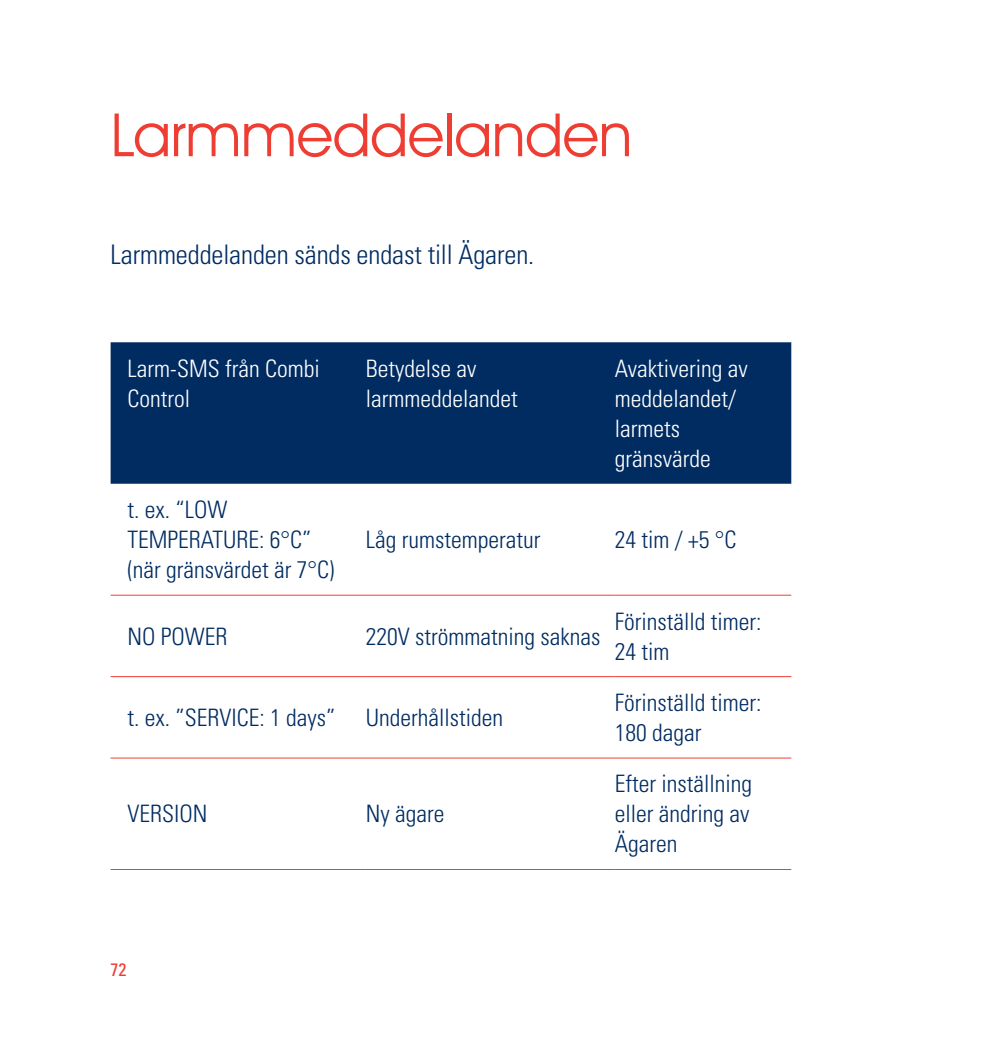
<style>
.page{position:relative;width:987px;height:1038px;background:#fff}
.page>*{position:absolute;margin:0;border:0;box-sizing:border-box;transform-origin:0 0}
.pealkiri{font:60px "Avant Garde IT Cby BT";letter-spacing:-.005em;color:#ee3e34}
.tekst{font:300 condensed 27px "Univers LT Std";letter-spacing:-.005em;color:#002c62}
.tekst_tabelis{font:300 condensed 24px/30px "Univers LT Std";color:#002c62}
.tabeli_päis{font:300 condensed 24px/30px "Univers LT Std";color:#fff}
.t1{font:condensed 18px "Univers LT Std";color:#ee3e34}
</style>
<div class="page">
<div style="left:111px;top:342px;width:680px;height:142px;background:#002c62"></div>
<hr style="left:111px;top:594px;width:255px;height:1px;background:#ee3e34">
<hr style="left:366px;top:594px;width:248px;height:1px;background:#ee3e34">
<hr style="left:614px;top:594px;width:177px;height:1px;background:#ee3e34">
<hr style="left:111px;top:676px;width:255px;height:1px;background:#ee3e34">
<hr style="left:366px;top:676px;width:248px;height:1px;background:#ee3e34">
<hr style="left:614px;top:676px;width:177px;height:1px;background:#ee3e34">
<hr style="left:111px;top:757px;width:255px;height:1px;background:#ee3e34">
<hr style="left:366px;top:757px;width:248px;height:1px;background:#ee3e34">
<hr style="left:614px;top:757px;width:177px;height:1px;background:#ee3e34">
<hr style="left:111px;top:869px;width:255px;height:1px;background:#ee3e34">
<hr style="left:366px;top:869px;width:248px;height:1px;background:#ee3e34">
<hr style="left:614px;top:869px;width:177px;height:1px;background:#ee3e34">
<p class="pealkiri" style="left:111px;top:98px;width:523px">Larmmeddelanden</p>
<p class="tekst" style="left:111px;top:238px;width:425px">Larmmeddelanden sänds endast till Ägaren.</p>
<p class="tabeli_päis" style="left:128px;top:353px;width:193px">Larm-SMS från Combi<br>Control</p>
<p class="tabeli_päis" style="left:366px;top:353px;width:153px">Betydelse av larmmeddelandet</p>
<p class="tabeli_päis" style="left:614px;top:353px;width:134px">Avaktivering av meddelandet/ larmets gränsvärde</p>
<p class="tekst_tabelis" style="left:128px;top:494px;width:208px">t. ex. “LOW<br>TEMPERATURE: 6°C” (när gränsvärdet är 7°C)</p>
<p class="tekst_tabelis" style="left:366px;top:524px;width:176px">Låg rumstemperatur</p>
<p class="tekst_tabelis" style="left:614px;top:524px;width:123px">24 tim / +5 °C</p>
<p class="tekst_tabelis" style="left:128px;top:621px;width:101px">NO POWER</p>
<p class="tekst_tabelis" style="left:366px;top:621px;width:236px">220V strömmatning saknas</p>
<p class="tekst_tabelis" style="left:128px;top:702px;width:209px">t. ex. ”SERVICE: 1 days”</p>
<p class="tekst_tabelis" style="left:366px;top:702px;width:139px">Underhållstiden</p>
<p class="tekst_tabelis" style="left:128px;top:799px;width:81px">VERSION</p>
<p class="tekst_tabelis" style="left:366px;top:799px;width:80px">Ny ägare</p>
<p class="tekst_tabelis" style="left:614px;top:606px;width:148px">Förinställd timer:<br>24 tim</p>
<p class="tekst_tabelis" style="left:614px;top:687px;width:148px">Förinställd timer:<br>180 dagar</p>
<p class="tekst_tabelis" style="left:614px;top:769px;width:139px;text-align:justify">Efter inställning eller ändring av Ägaren</p>
<p class="t1" style="left:111px;top:958px;width:17px">72</p>
</div>
